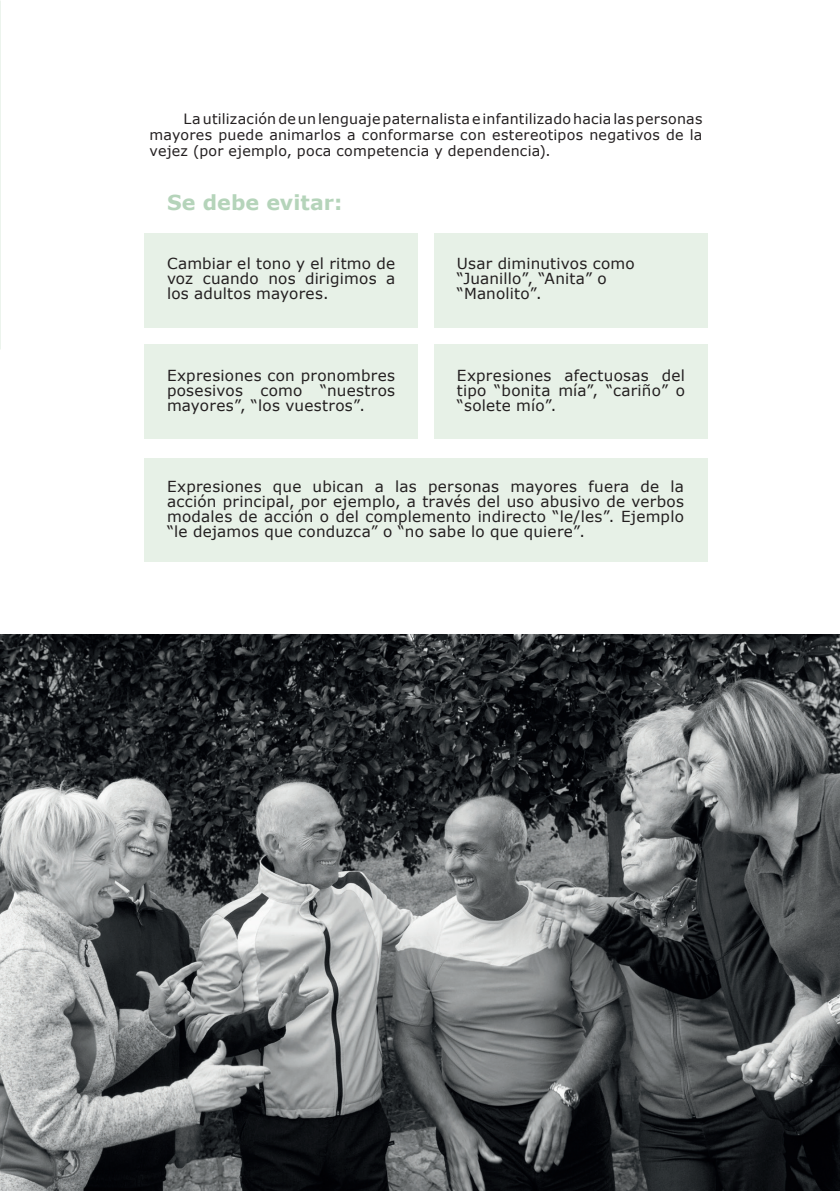
<style>
.page{position:relative;width:840px;height:1191px;background:#fff}
.page>*{position:absolute;margin:0;border:0;box-sizing:border-box;transform-origin:0 0}
.t1{font:700 20.6px "Verdana";letter-spacing:.005em;color:#b5d4ba}
.t2{font:15.2px/15.2px "Verdana";letter-spacing:.015em;color:#231f20;text-align:justify}
.t3{font:14.2px/15.8px "Verdana";letter-spacing:.015em;color:#231f20;text-align:justify}
</style>
<div class="page">
<img style="left:0;top:634px;width:839px;height:557px">
<div style="left:144px;top:458px;width:563px;height:103px;background:#e7f1e7"></div>
<div style="left:434px;top:233px;width:273px;height:95px;background:#e7f1e7"></div>
<div style="left:434px;top:344px;width:273px;height:95px;background:#e7f1e7"></div>
<div style="left:144px;top:344px;width:273px;height:95px;background:#e7f1e7"></div>
<div style="left:144px;top:233px;width:273px;height:95px;background:#e7f1e7"></div>
<p class="t3" style="left:149px;top:112px;width:554px;text-indent:34px">La utilización de un lenguaje paternalista e infantilizado hacia las personas mayores puede animarlos a conformarse con estereotipos negativos de la vejez (por ejemplo, poca competencia y dependencia).</p>
<h1 class="t1" style="left:167px;top:190px;width:177px">Se debe evitar:</h1>
<p class="t2" style="left:167px;top:256px;width:229px">Cambiar el tono y el ritmo de voz cuando nos dirigimos a los adultos mayores.</p>
<p class="t2" style="left:456px;top:256px;width:179px;text-align:left">Usar diminutivos como “Juanillo”, “Anita” o “Manolito”.</p>
<p class="t2" style="left:167px;top:368px;width:229px">Expresiones con pronombres posesivos como “nuestros mayores”, “los vuestros”.</p>
<p class="t2" style="left:456px;top:368px;width:229px">Expresiones afectuosas del tipo “bonita mía”, “cariño” o “solete mío”.</p>
<p class="t2" style="left:167px;top:479px;width:518px">Expresiones que ubican a las personas mayores fuera de la acción principal, por ejemplo, a través del uso abusivo de verbos modales de acción o del complemento indirecto “le/les”. Ejemplo “le dejamos que conduzca” o “no sabe lo que quiere”.</p>
</div>
